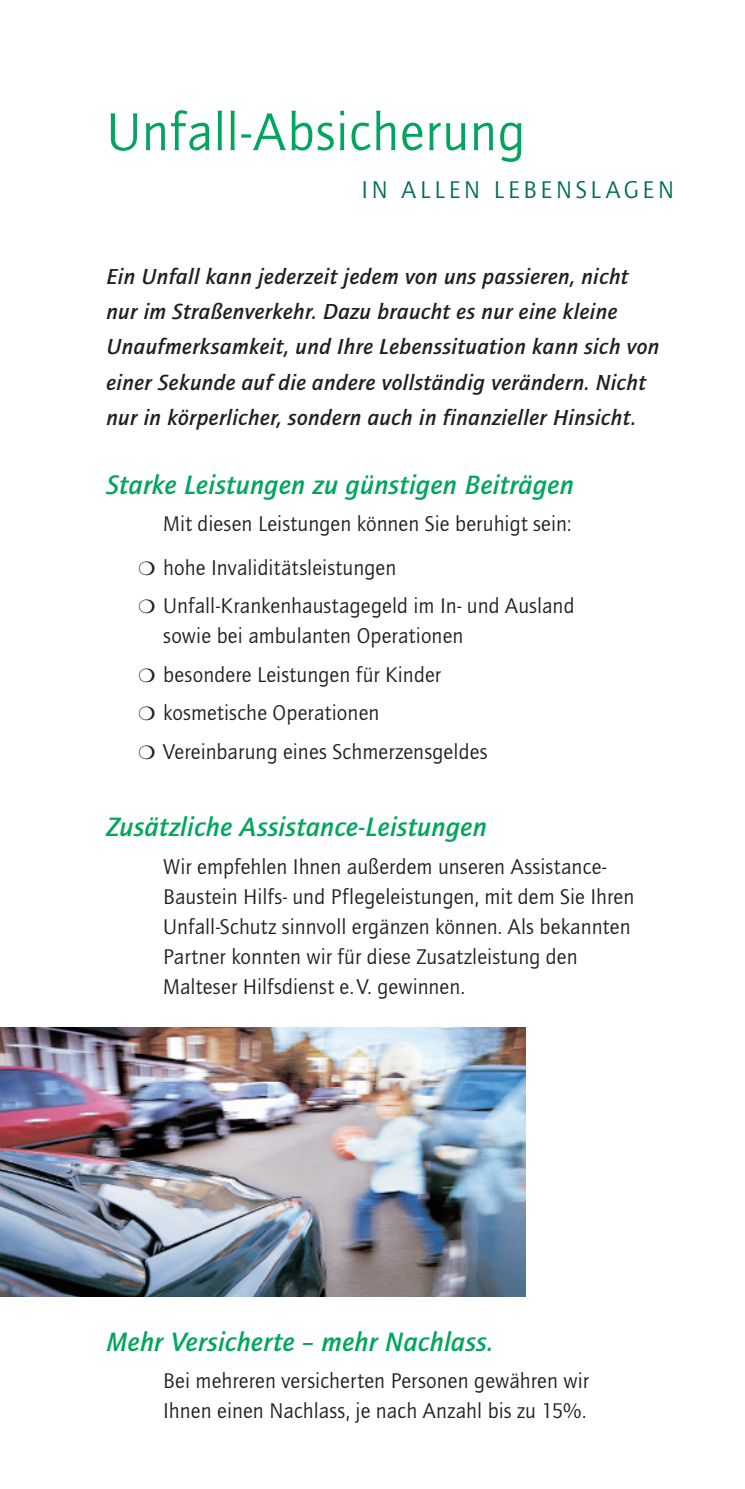
<style>
.page{position:relative;width:745px;height:1489px;background:#fff}
.page>*{position:absolute;margin:0;border:0;box-sizing:border-box;transform-origin:0 0}
.K_Head{font:55px "Quay Sans ITC Std";letter-spacing:.015em;color:#00a65d}
.I_Head_DL{font:italic 500 27.5px "Quay Sans ITC Std";letter-spacing:.01em;color:#00a65d}
.K_Underline_DL{font:25px "Quay Sans ITC Std";letter-spacing:.145em;color:#006c55}
.I_Vorspann_DL{font:italic 500 22.5px/35px "Quay Sans ITC Std";letter-spacing:.02em;color:#231f20}
.I_Copy_DL{font:22px/30px "Quay Sans ITC Std";letter-spacing:.005em;color:#231f20}
</style>
<div class="page">
<img style="left:0;top:1027px;width:524px;height:269px">
<p class="K_Head" style="left:106px;top:100px;width:420px">Unfall-Absicherung</p>
<p class="K_Underline_DL" style="left:361px;top:175px;width:314px">IN ALLEN LEBENSLAGEN</p>
<p class="I_Vorspann_DL" style="left:106px;top:259px;width:554px">Ein Unfall kann jederzeit jedem von uns passieren, nicht nur im Straßenverkehr. Dazu braucht es nur eine kleine Unaufmerksamkeit, und Ihre Lebenssituation kann sich von einer Sekunde auf die andere vollständig verändern. Nicht nur in körperlicher, sondern auch in finanzieller Hinsicht.</p>
<p class="I_Head_DL" style="left:106px;top:468px;width:468px">Starke Leistungen zu günstigen Beiträgen</p>
<p class="I_Copy_DL" style="left:163px;top:508px;width:409px">Mit diesen Leistungen können Sie beruhigt sein:</p>
<p class="I_Copy_DL" style="left:138px;top:552px;width:259px">❍ hohe Invaliditätsleistungen</p>
<p class="I_Copy_DL" style="left:163px;top:591px;width:412px;text-indent:-25px">❍ Unfall-Krankenhaustagegeld im In- und Ausland sowie bei ambulanten Operationen</p>
<p class="I_Copy_DL" style="left:138px;top:659px;width:304px">❍ besondere Leistungen für Kinder</p>
<p class="I_Copy_DL" style="left:138px;top:698px;width:242px">❍ kosmetische Operationen</p>
<p class="I_Copy_DL" style="left:138px;top:736px;width:350px">❍ Vereinbarung eines Schmerzensgeldes</p>
<p class="I_Head_DL" style="left:106px;top:811px;width:381px">Zusätzliche Assistance-Leistungen</p>
<p class="I_Copy_DL" style="left:163px;top:851px;width:472px">Wir empfehlen Ihnen außerdem unseren Assistance-Baustein Hilfs- und Pflegeleistungen, mit dem Sie Ihren Unfall-Schutz sinnvoll ergänzen können. Als bekannten Partner konnten wir für diese Zusatzleistung den Malteser Hilfsdienst e.V. gewinnen.</p>
<p class="I_Head_DL" style="left:106px;top:1325px;width:388px">Mehr Versicherte – mehr Nachlass.</p>
<p class="I_Copy_DL" style="left:163px;top:1365px;width:427px">Bei mehreren versicherten Personen gewähren wir<br>Ihnen einen Nachlass, je nach Anzahl bis zu 15%.</p>
</div>
